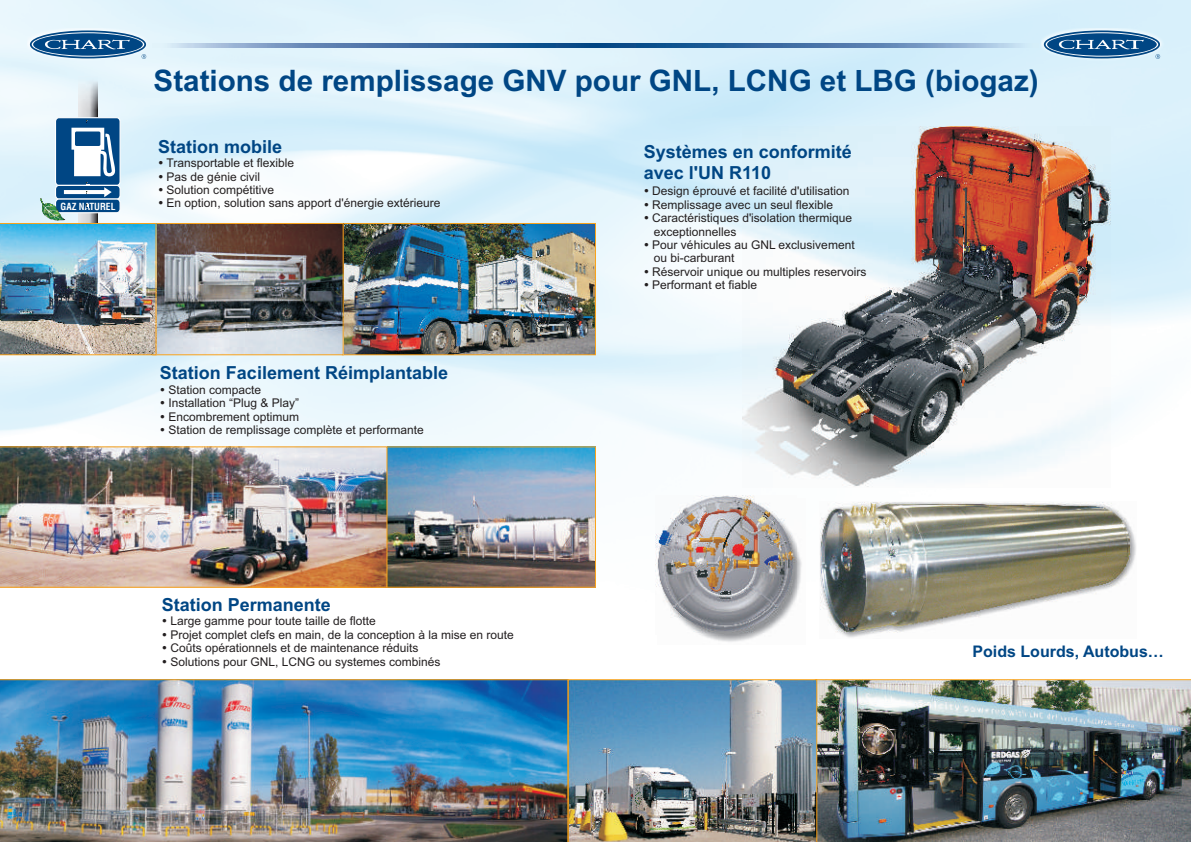
<style>
.page{position:relative;width:1191px;height:842px;background:#fff}
.page>*{position:absolute;margin:0;border:0;box-sizing:border-box;transform-origin:0 0}
.t1{font:700 29.6px "Arial";color:#004684}
.t2{font:700 18px/20.1px "Arial";color:#004684}
.t3{font:700 16px "Arial";color:#004684}
.t4{font:12px/13.4px "Arial";color:#231f20}
.t5{font:700 9.5px "Switzerland Condensed";color:#fff}
</style>
<div class="page">
<img style="left:0;top:0;width:1191px;height:455px">
<img style="left:152px;top:43px;width:887px;height:4px">
<img style="left:1041px;top:28px;width:122px;height:34px">
<svg style="left:1043px;top:30px;width:117px;height:29px"></svg>
<img style="left:701px;top:543px;width:101px;height:99px">
<img style="left:655px;top:495px;width:141px;height:140px">
<img style="left:838px;top:502px;width:298px;height:136px">
<img style="left:820px;top:503px;width:310px;height:129px">
<img style="left:78px;top:77px;width:19px;height:40px">
<div style="left:55px;top:117px;width:66px;height:69px;background:#004684;border:1px solid #fff;border-radius:4px"></div>
<img style="left:28px;top:28px;width:121px;height:34px">
<svg style="left:30px;top:30px;width:116px;height:29px"></svg>
<img style="left:742px;top:127px;width:368px;height:360px">
<img style="left:387px;top:448px;width:207px;height:138px">
<div style="left:385px;top:446px;width:211px;height:142px;border:1px solid #f9a31b"></div>
<img style="left:163px;top:225px;width:431px;height:128px">
<div style="left:342px;top:223px;width:254px;height:132px;border:1px solid #f9a31b"></div>
<img style="left:817px;top:679px;width:374px;height:163px">
<img style="left:0;top:679px;width:567px;height:163px">
<img style="left:567px;top:679px;width:250px;height:163px">
<img style="left:0;top:446px;width:387px;height:142px">
<div style="left:152px;top:223px;width:192px;height:132px;border:1px solid #f9a31b"></div>
<svg style="left:161px;top:401px;width:3px;height:4px"></svg>
<svg style="left:161px;top:428px;width:3px;height:4px"></svg>
<svg style="left:645px;top:189px;width:3px;height:4px"></svg>
<svg style="left:645px;top:216px;width:3px;height:4px"></svg>
<svg style="left:645px;top:283px;width:3px;height:4px"></svg>
<img style="left:0;top:128px;width:163px;height:227px">
<p class="t5" style="left:61px;top:202px;width:56px">GAZ NATUREL</p>
<h1 class="t1" style="left:154px;top:69px;width:886px">Stations de remplissage GNV pour GNL, LCNG et LBG (biogaz)</h1>
<h2 class="t2" style="left:158px;top:138px;width:126px">Station mobile</h2>
<p class="t4" style="left:167px;top:157px;width:275px">Transportable et flexible<br>Pas de génie civil<br>Solution compétitive<br>En option, solution sans apport d'énergie extérieure</p>
<h2 class="t2" style="left:160px;top:365px;width:290px">Station Facilement Réimplantable</h2>
<p class="t4" style="left:168px;top:384px;width:257px">Station compacte<br>Installation “Plug &amp; Play”<br>Encombrement optimum<br>Station de remplissage complète et performante</p>
<h2 class="t2" style="left:643px;top:144px;width:210px">Systèmes en conformité avec l'UN R110</h2>
<p class="t4" style="left:652px;top:186px;width:216px">Design éprouvé et facilité d'utilisation<br>Remplissage avec un seul flexible<br>Caractéristiques d'isolation thermique exceptionnelles<br>Pour véhicules au GNL exclusivement ou bi-carburant<br>Réservoir unique ou multiples reservoirs<br>Performant et fiable</p>
<h2 class="t2" style="left:162px;top:596px;width:171px">Station Permanente</h2>
<p class="t4" style="left:170px;top:615px;width:345px">Large gamme pour toute taille de flotte<br>Projet complet clefs en main, de la conception à la mise en route Coûts opérationnels et de maintenance réduits<br>Solutions pour GNL, LCNG ou systemes combinés</p>
<h3 class="t3" style="left:972px;top:646px;width:193px">Poids Lourds, Autobus…</h3>
</div>
